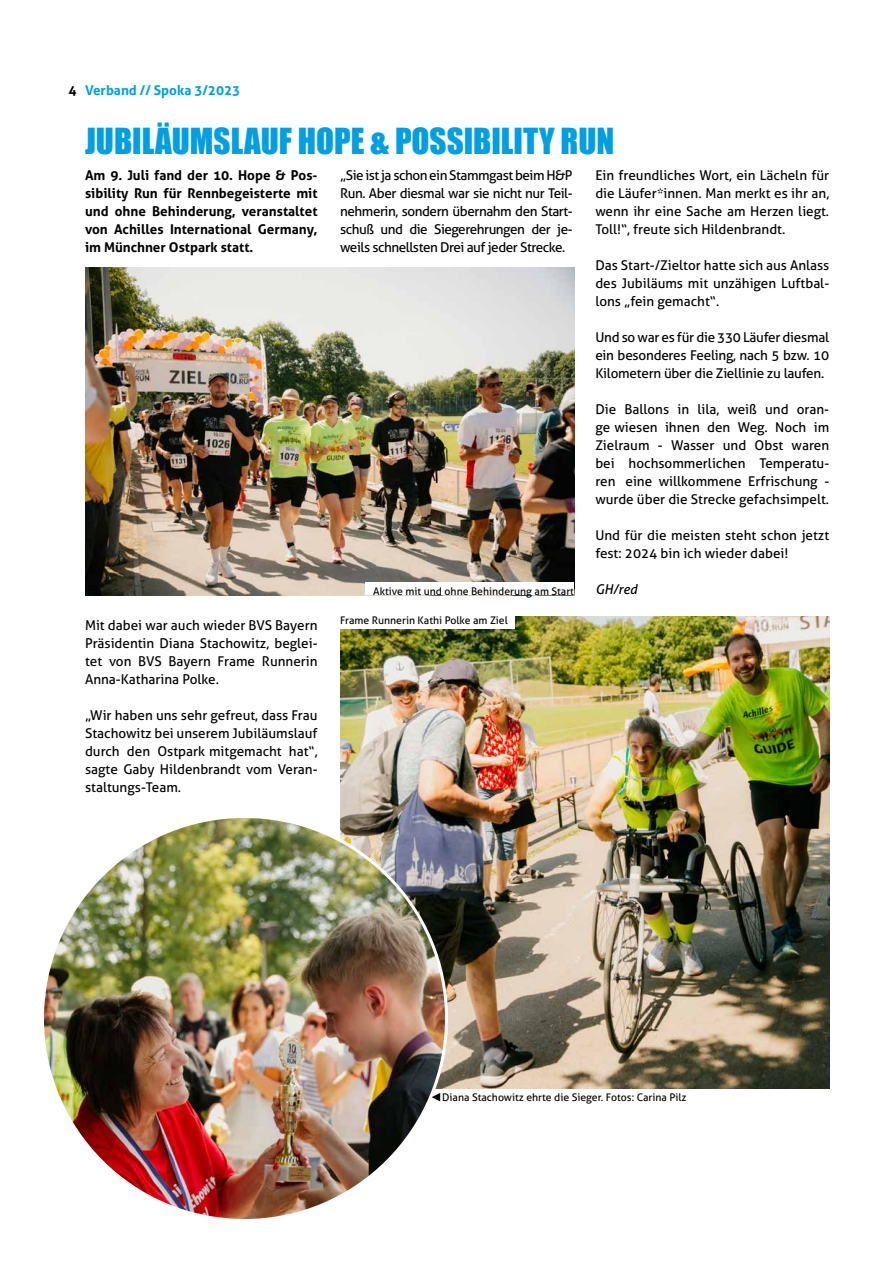
<style>
.page{position:relative;width:893px;height:1263px;background:#fff}
.page>*{position:absolute;margin:0;border:0;box-sizing:border-box;transform-origin:0 0}
.t1{font:33px "Impact";color:#009fe3}
.t2{font:13.5px/18px "Aller";color:#000;text-align:justify}
.t3{font:700 13.5px/18px "Aller";color:#000;text-align:justify}
.t4{font:700 13.5px "Aller";color:#009fe3}
.t5{font:italic 13.5px "Aller";color:#000}
.t6{font:10.5px "Aller";color:#000}
.s1{color:#000}
</style>
<div class="page">
<img style="left:85px;top:268px;width:489px;height:327px">
<img style="left:340px;top:617px;width:489px;height:472px">
<img style="left:43px;top:816px;width:403px;height:404px;border-radius:202px">
<div style="left:366px;top:583px;width:208px;height:12px;background:#fff"></div>
<div style="left:340px;top:617px;width:174px;height:12px;background:#fff"></div>
<svg style="left:432px;top:1093px;width:8px;height:8px"></svg>
<p class="t4" style="left:68px;top:82px;width:173px"><span class="s1">4</span> Verband // Spoka 3/2023</p>
<h1 class="t1" style="left:85px;top:115px;width:328px">JUBILÄUMSLAUF HOPE &amp; POSS</h1>
<h1 class="t1" style="left:464px;top:115px;width:152px">IBILITY RUN</h1>
<p class="t3" style="left:85px;top:166px;width:234px">Am 9. Juli fand der 10. Hope &amp; Pos&shy;sibility Run für Rennbegeisterte mit und ohne Behinderung, veranstaltet von Achilles International Germany, im Münchner Ostpark statt.</p>
<p class="t2" style="left:85px;top:616px;width:234px">Mit dabei war auch wieder BVS Bayern Präsidentin Diana Stachowitz, beglei&shy;tet von BVS Bayern Frame Runnerin Anna-Katharina Polke.</p>
<p class="t2" style="left:85px;top:706px;width:234px">„Wir haben uns sehr gefreut, dass Frau Stachowitz bei unserem Jubiläumslauf durch den Ostpark mitgemacht hat“, sagte Gaby Hildenbrandt vom Veran&shy;staltungs-Team.</p>
<p class="t2" style="left:340px;top:166px;width:234px">„Sie ist ja schon ein Stammgast beim H&amp;P Run. Aber diesmal war sie nicht nur Teil&shy;nehmerin, sondern übernahm den Start&shy;schuß und die Siegerehrungen der je&shy;weils schnellsten Drei auf jeder Strecke.</p>
<p class="t2" style="left:595px;top:166px;width:235px">Ein freundliches Wort, ein Lächeln für die Läufer*innen. Man merkt es ihr an, wenn ihr eine Sache am Herzen liegt.<br>Toll!“, freute sich Hildenbrandt.</p>
<p class="t2" style="left:595px;top:256px;width:235px">Das Start-/Zieltor hatte sich aus Anlass des Jubiläums mit unzähigen Luftbal&shy;lons „fein gemacht“.</p>
<p class="t2" style="left:595px;top:328px;width:235px">Und so war es für die 330 Läufer diesmal ein besonderes Feeling, nach 5 bzw. 10<br>Kilometern über die Ziellinie zu laufen.</p>
<p class="t2" style="left:595px;top:400px;width:235px">Die Ballons in lila, weiß und oran&shy;ge wiesen ihnen den Weg. Noch im Zielraum - Wasser und Obst waren bei hochsommerlichen Temperatu&shy;ren eine willkommene Erfrischung - wurde über die Strecke gefachsimpelt.</p>
<p class="t2" style="left:595px;top:526px;width:235px">Und für die meisten steht schon jetzt fest: 2024 bin ich wieder dabei!</p>
<p class="t5" style="left:595px;top:581px;width:43px">GH/red</p>
<p class="t6" style="left:373px;top:585px;width:202px">Aktive mit und ohne Behinderung am Start</p>
<p class="t6" style="left:340px;top:614px;width:169px">Frame Runnerin Kathi Polke am Ziel</p>
<p class="t6" style="left:442px;top:1090px;width:246px">Diana Stachowitz ehrte die Sieger. Fotos: Carina Pilz</p>
</div>
